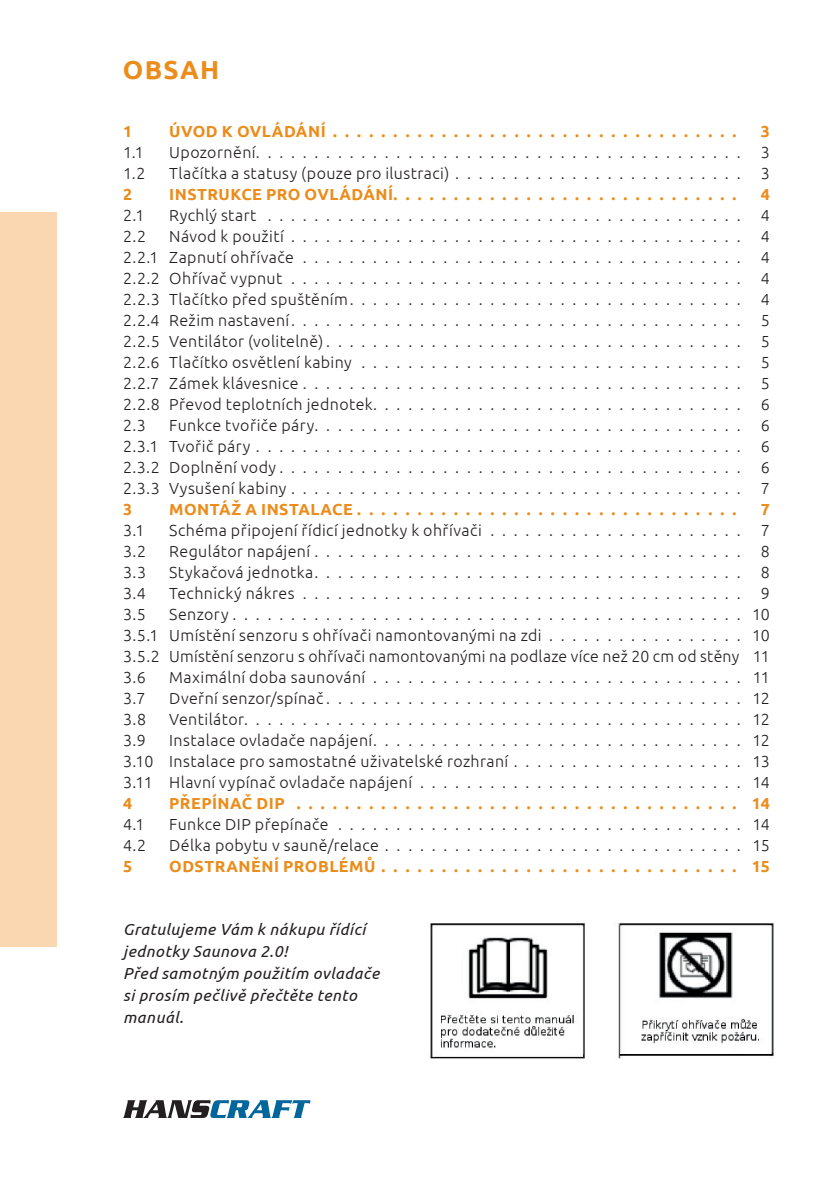
<style>
.page{position:relative;width:840px;height:1191px;background:#fff}
.page>*{position:absolute;margin:0;border:0;box-sizing:border-box;transform-origin:0 0}
.t1{font:700 26px "Ubuntu";letter-spacing:.05em;color:#eb8c1b}
.t2{font:300 16px/21px "Ubuntu";letter-spacing:.025em;color:#231f20;text-align:justify}
.t3{font:700 16px "Ubuntu";letter-spacing:.03em;color:#eb8c1b}
.t4{font:italic 16px/22.2px "Ubuntu";letter-spacing:.035em;color:#231f20}
</style>
<div class="page">
<div style="left:0;top:213px;width:57px;height:734px;background:#fad7b1"></div>
<svg style="left:123px;top:1100px;width:187px;height:18px"></svg>
<img style="left:429px;top:923px;width:345px;height:136px">
<h1 class="t1" style="left:123px;top:54px;width:98px">OBSAH</h1>
<p class="t3" style="left:123px;top:122px;width:11px">1</p>
<p class="t3" style="left:169px;top:122px;width:568px">ÚVOD K OVLÁDÁNÍ . . . . . . . . . . . . . . . . . . . . . . . . . . . . . . . . . .</p>
<p class="t3" style="left:760px;top:122px;width:11px">3</p>
<p class="t2" style="left:123px;top:142px;width:22px">1.1</p>
<p class="t2" style="left:169px;top:142px;width:572px">Upozornění. . . . . . . . . . . . . . . . . . . . . . . . . . . . . . . . . . . . . . . . . .</p>
<p class="t2" style="left:760px;top:142px;width:11px">3</p>
<p class="t2" style="left:123px;top:163px;width:24px">1.2</p>
<p class="t2" style="left:169px;top:163px;width:572px">Tlačítka a statusy (pouze pro ilustraci) . . . . . . . . . . . . . . . . . . . . . . . . .</p>
<p class="t2" style="left:760px;top:163px;width:11px">3</p>
<p class="t3" style="left:123px;top:185px;width:11px">2</p>
<p class="t3" style="left:169px;top:185px;width:568px">INSTRUKCE PRO OVLÁDÁNÍ. . . . . . . . . . . . . . . . . . . . . . . . . . . . .</p>
<p class="t3" style="left:760px;top:185px;width:11px">4</p>
<p class="t2" style="left:123px;top:205px;width:23px">2.1</p>
<p class="t2" style="left:169px;top:205px;width:572px">Rychlý start . . . . . . . . . . . . . . . . . . . . . . . . . . . . . . . . . . . . . . . . .</p>
<p class="t2" style="left:760px;top:205px;width:11px">4</p>
<p class="t2" style="left:123px;top:226px;width:24px">2.2</p>
<p class="t2" style="left:169px;top:226px;width:572px">Návod k použití . . . . . . . . . . . . . . . . . . . . . . . . . . . . . . . . . . . . . . .</p>
<p class="t2" style="left:760px;top:226px;width:11px">4</p>
<p class="t2" style="left:123px;top:246px;width:618px">2.2.1 Zapnutí ohřívače . . . . . . . . . . . . . . . . . . . . . . . . . . . . . . . . . . . . . .</p>
<p class="t2" style="left:760px;top:246px;width:11px">4</p>
<p class="t2" style="left:123px;top:267px;width:618px">2.2.2 Ohřívač vypnut . . . . . . . . . . . . . . . . . . . . . . . . . . . . . . . . . . . . . . .</p>
<p class="t2" style="left:760px;top:267px;width:11px">4</p>
<p class="t2" style="left:123px;top:288px;width:618px">2.2.3 Tlačítko před spuštěním. . . . . . . . . . . . . . . . . . . . . . . . . . . . . . . . . .</p>
<p class="t2" style="left:760px;top:288px;width:11px">4</p>
<p class="t2" style="left:123px;top:309px;width:618px">2.2.4 Režim nastavení. . . . . . . . . . . . . . . . . . . . . . . . . . . . . . . . . . . . . . .</p>
<p class="t2" style="left:760px;top:309px;width:11px">5</p>
<p class="t2" style="left:123px;top:330px;width:618px">2.2.5 Ventilátor (volitelně) . . . . . . . . . . . . . . . . . . . . . . . . . . . . . . . . . . . .</p>
<p class="t2" style="left:760px;top:330px;width:11px">5</p>
<p class="t2" style="left:123px;top:351px;width:618px">2.2.6 Tlačítko osvětlení kabiny . . . . . . . . . . . . . . . . . . . . . . . . . . . . . . . . .</p>
<p class="t2" style="left:760px;top:351px;width:11px">5</p>
<p class="t2" style="left:123px;top:372px;width:618px">2.2.7 Zámek klávesnice . . . . . . . . . . . . . . . . . . . . . . . . . . . . . . . . . . . . . .</p>
<p class="t2" style="left:760px;top:372px;width:11px">5</p>
<p class="t2" style="left:123px;top:393px;width:618px">2.2.8 Převod teplotních jednotek. . . . . . . . . . . . . . . . . . . . . . . . . . . . . . . .</p>
<p class="t2" style="left:760px;top:393px;width:11px">6</p>
<p class="t2" style="left:123px;top:414px;width:24px">2.3</p>
<p class="t2" style="left:169px;top:414px;width:572px">Funkce tvořiče páry. . . . . . . . . . . . . . . . . . . . . . . . . . . . . . . . . . . . .</p>
<p class="t2" style="left:760px;top:414px;width:11px">6</p>
<p class="t2" style="left:123px;top:435px;width:618px">2.3.1 Tvořič páry . . . . . . . . . . . . . . . . . . . . . . . . . . . . . . . . . . . . . . . . . .</p>
<p class="t2" style="left:760px;top:435px;width:11px">6</p>
<p class="t2" style="left:123px;top:456px;width:618px">2.3.2 Doplnění vody . . . . . . . . . . . . . . . . . . . . . . . . . . . . . . . . . . . . . . . .</p>
<p class="t2" style="left:760px;top:456px;width:11px">6</p>
<p class="t2" style="left:123px;top:477px;width:618px">2.3.3 Vysušení kabiny . . . . . . . . . . . . . . . . . . . . . . . . . . . . . . . . . . . . . . .</p>
<p class="t2" style="left:760px;top:477px;width:11px">7</p>
<p class="t3" style="left:123px;top:500px;width:11px">3</p>
<p class="t3" style="left:169px;top:500px;width:568px">MONTÁŽ A INSTALACE . . . . . . . . . . . . . . . . . . . . . . . . . . . . . . . .</p>
<p class="t3" style="left:760px;top:500px;width:11px">7</p>
<p class="t2" style="left:123px;top:519px;width:23px">3.1</p>
<p class="t2" style="left:169px;top:519px;width:572px">Schéma připojení řídicí jednotky k ohřívači . . . . . . . . . . . . . . . . . . . . . .</p>
<p class="t2" style="left:760px;top:519px;width:11px">7</p>
<p class="t2" style="left:123px;top:540px;width:24px">3.2</p>
<p class="t2" style="left:169px;top:540px;width:572px">Regulátor napájení . . . . . . . . . . . . . . . . . . . . . . . . . . . . . . . . . . . . .</p>
<p class="t2" style="left:760px;top:540px;width:11px">8</p>
<p class="t2" style="left:123px;top:561px;width:24px">3.3</p>
<p class="t2" style="left:169px;top:561px;width:572px">Stykačová jednotka. . . . . . . . . . . . . . . . . . . . . . . . . . . . . . . . . . . . .</p>
<p class="t2" style="left:760px;top:561px;width:11px">8</p>
<p class="t2" style="left:123px;top:582px;width:24px">3.4</p>
<p class="t2" style="left:169px;top:582px;width:572px">Technický nákres . . . . . . . . . . . . . . . . . . . . . . . . . . . . . . . . . . . . . .</p>
<p class="t2" style="left:760px;top:582px;width:11px">9</p>
<p class="t2" style="left:123px;top:603px;width:24px">3.5</p>
<p class="t2" style="left:123px;top:603px;width:648px;text-indent:46px">Senzory . . . . . . . . . . . . . . . . . . . . . . . . . . . . . . . . . . . . . . . . . . . . 10<br>3.5.1 Umístění senzoru s ohřívači namontovanými na zdi . . . . . . . . . . . . . . . . . 10<br>3.5.2 Umístění senzoru s ohřívači namontovanými na podlaze více než 20 cm od stěny 11<br>3.6</p>
<p class="t2" style="left:169px;top:667px;width:601px">Maximální doba saunování . . . . . . . . . . . . . . . . . . . . . . . . . . . . . . . . 11</p>
<p class="t2" style="left:123px;top:688px;width:24px">3.7</p>
<p class="t2" style="left:169px;top:688px;width:601px">Dveřní senzor/spínač . . . . . . . . . . . . . . . . . . . . . . . . . . . . . . . . . . . . 12</p>
<p class="t2" style="left:123px;top:709px;width:24px">3.8</p>
<p class="t2" style="left:169px;top:709px;width:601px">Ventilátor. . . . . . . . . . . . . . . . . . . . . . . . . . . . . . . . . . . . . . . . . . . 12</p>
<p class="t2" style="left:123px;top:730px;width:24px">3.9</p>
<p class="t2" style="left:123px;top:730px;width:648px;text-indent:46px">Instalace ovladače napájení. . . . . . . . . . . . . . . . . . . . . . . . . . . . . . . . 12<br>3.10 Instalace pro samostatné uživatelské rozhraní . . . . . . . . . . . . . . . . . . . . 13<br>3.11 Hlavní vypínač ovladače napájení . . . . . . . . . . . . . . . . . . . . . . . . . . . . 14</p>
<p class="t3" style="left:123px;top:794px;width:11px">4</p>
<p class="t3" style="left:169px;top:794px;width:601px">PŘEPÍNAČ DIP . . . . . . . . . . . . . . . . . . . . . . . . . . . . . . . . . . . . . 14</p>
<p class="t2" style="left:123px;top:813px;width:23px">4.1</p>
<p class="t2" style="left:169px;top:813px;width:601px">Funkce DIP přepínače . . . . . . . . . . . . . . . . . . . . . . . . . . . . . . . . . . . 14</p>
<p class="t2" style="left:123px;top:834px;width:24px">4.2</p>
<p class="t2" style="left:169px;top:834px;width:601px">Délka pobytu v sauně/relace . . . . . . . . . . . . . . . . . . . . . . . . . . . . . . . 15</p>
<p class="t3" style="left:123px;top:857px;width:11px">5</p>
<p class="t3" style="left:169px;top:857px;width:602px">ODSTRANĚNÍ PROBLÉMŮ . . . . . . . . . . . . . . . . . . . . . . . . . . . . . . 15</p>
<p class="t4" style="left:123px;top:917px;width:257px">Gratulujeme Vám k nákupu řídící jednotky Saunova 2.0!<br>Před samotným použitím ovladače si prosím pečlivě přečtěte tento manuál.</p>
</div>
